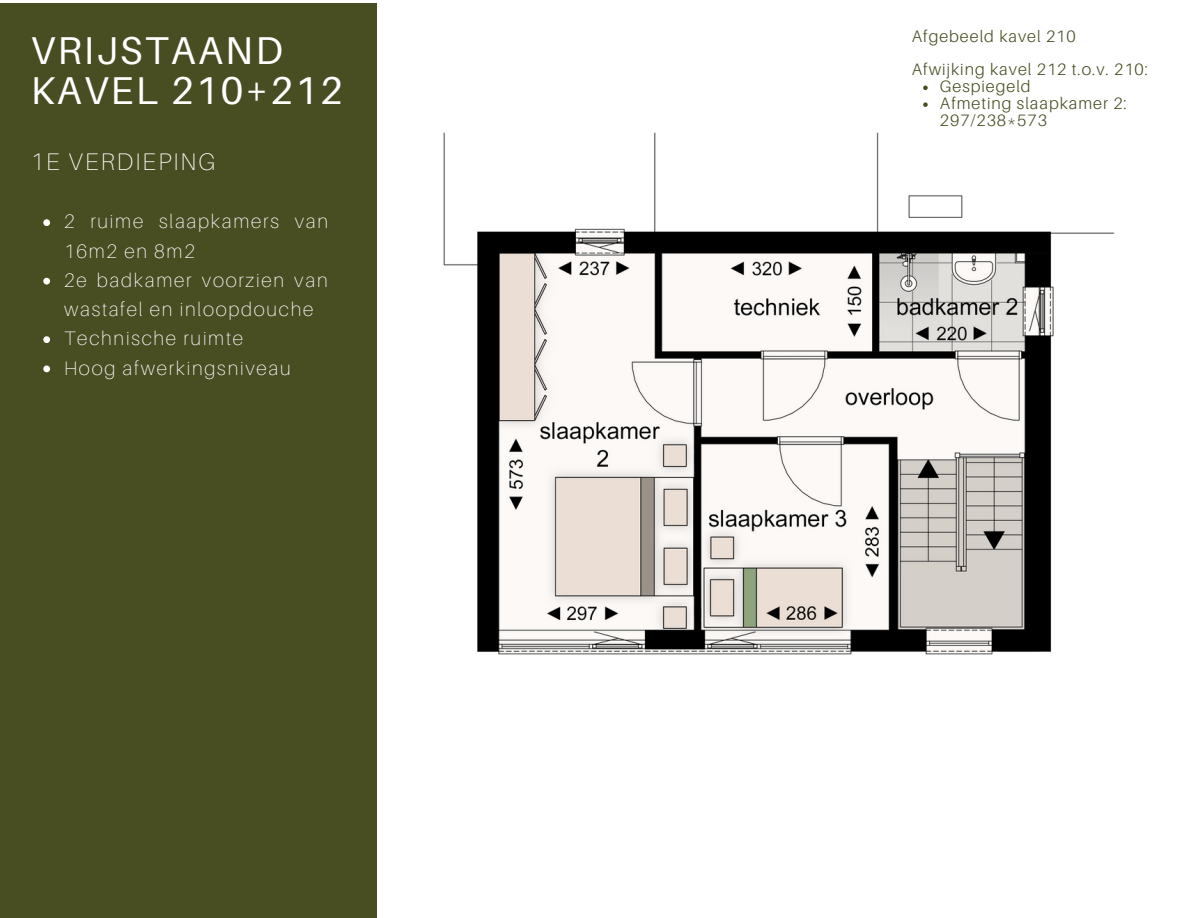
<style>
.page{position:relative;width:1188px;height:918px;background:#fff}
.page>*{position:absolute;margin:0;border:0;box-sizing:border-box;transform-origin:0 0}
.t1{font:38.85px/40.5px "Aileron";letter-spacing:.06em;color:#fff}
.t2{font:100 24px "Aileron";letter-spacing:.09em;color:#fff}
.t3{font:100 19.5px/29.2px "Aileron";letter-spacing:.09em;color:#fff}
.t4{font:300 16.5px/16.8px "Aileron";letter-spacing:.06em;color:#484d22}
</style>
<div class="page">
<div style="left:0;top:3px;width:376px;height:915px;background:#484d22"></div>
<img style="left:443px;top:85px;width:672px;height:570px">
<svg style="left:43px;top:219px;width:7px;height:7px"></svg>
<svg style="left:43px;top:278px;width:7px;height:7px"></svg>
<svg style="left:43px;top:336px;width:7px;height:7px"></svg>
<svg style="left:43px;top:366px;width:7px;height:6px"></svg>
<svg style="left:923px;top:86px;width:5px;height:4px"></svg>
<svg style="left:923px;top:102px;width:5px;height:5px"></svg>
<h1 class="t1" style="left:31px;top:29px;width:313px">VRIJSTAAND<br>KAVEL 210+212</h1>
<p class="t2" style="left:31px;top:147px;width:186px">1E VERDIEPING</p>
<p class="t3" style="left:64px;top:206px;width:266px">2 ruime slaapkamers van<br>16m2 en 8m2<br>2e badkamer voorzien van wastafel en inloopdouche<br>Technische ruimte<br>Hoog afwerkingsniveau</p>
<p class="t4" style="left:912px;top:19px;width:238px;line-height:33.8px">Afgebeeld kavel 210<br>Afwijking kavel 212 t.o.v. 210:</p>
<p class="t4" style="left:940px;top:78px;width:188px">Gespiegeld<br>Afmeting slaapkamer 2:<br>297/238*573</p>
</div>
